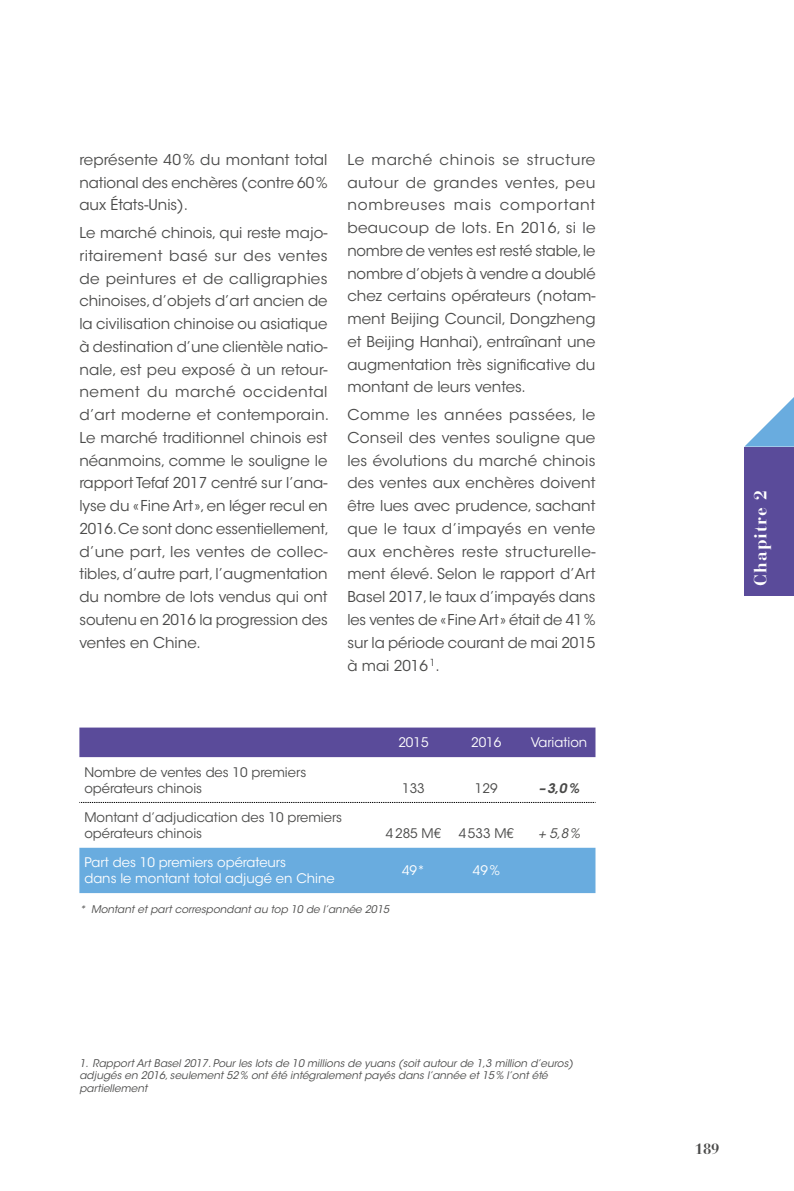
<style>
.page{position:relative;width:794px;height:1191px;background:#fff}
.page>*{position:absolute;margin:0;border:0;box-sizing:border-box;transform-origin:0 0}
.t1{font:700 17.5px "Bauer Bodoni Std";letter-spacing:.06em;color:#fff}
.t2{font:14.88px/22.8px "ITC Avant Garde Std";color:#4a4a49;text-align:justify}
.t3{font:700 14.88px "Bauer Bodoni Std";color:#4a4a49}
.Tableau_entrée{font:13.12px/15.8px "ITC Avant Garde Std";color:#4a4a49}
.Tableau_tétière{font:13.12px/15.8px "ITC Avant Garde Std";color:#fff}
.Tableau_chiffres{font:13.12px "ITC Avant Garde Std";color:#4a4a49}
.Tableau_chiffres-2{font:italic 600 13.12px "ITC Avant Garde Std";color:#4a4a49}
.Tableau_chiffres-3{font:italic 13.12px "ITC Avant Garde Std";color:#4a4a49}
.Note_de_bas_de_page{font:italic 10.5px/12.2px "ITC Avant Garde Std";color:#4a4a49}
.Tableau_note{font:italic 10.5px "ITC Avant Garde Std";color:#4a4a49}
</style>
<div class="page">
<svg style="left:745px;top:397px;width:49px;height:49px"></svg>
<div style="left:744px;top:446px;width:50px;height:149px;background:#5a4b9a"></div>
<div style="left:79px;top:727px;width:516px;height:30px;background:#5a4b9a"></div>
<div style="left:79px;top:847px;width:516px;height:46px;background:#69acdf"></div>
<svg style="left:79px;top:802px;width:517px;height:1px"></svg>
<p class="t2" style="left:79px;top:148px;width:250px">représente 40% du montant total national des enchères (contre 60% aux États-Unis).</p>
<p class="t2" style="left:79px;top:221px;width:251px;text-align:left">Le marché chinois, qui reste majo&shy;ritairement basé sur des ventes de peintures et de calligraphies chinoises, d’objets d’art ancien de la civilisation chinoise ou asiatique à destination d’une clientèle natio&shy;nale, est peu exposé à un retour&shy;nement du marché occidental d’art moderne et contemporain.<br>Le marché traditionnel chinois est néanmoins, comme le souligne le rapport Tefaf 2017 centré sur l’ana&shy;lyse du « Fine Art», en léger recul en 2016. Ce sont donc essentiellement, d’une part, les ventes de collec&shy;tibles, d’autre part, l’augmentation du nombre de lots vendus qui ont soutenu en 2016 la progression des ventes en Chine.</p>
<p class="t2" style="left:347px;top:148px;width:250px">Le marché chinois se structure autour de grandes ventes, peu nombreuses mais comportant beaucoup de lots. En 2016, si le nombre de ventes est resté stable, le nombre d’objets à vendre a doublé chez certains opérateurs (notam&shy;ment Beijing Council, Dongzheng et Beijing Hanhai), entraînant une augmentation très significative du montant de leurs ventes.</p>
<p class="t2" style="left:347px;top:403px;width:250px">Comme les années passées, le Conseil des ventes souligne que les évolutions du marché chinois des ventes aux enchères doivent être lues avec prudence, sachant que le taux d’impayés en vente aux enchères reste structurelle&shy;ment élevé. Selon le rapport d’Art Basel 2017, le taux d’impayés dans les ventes de «Fine Art» était de 41% sur la période courant de mai 2015 à mai 2016 <sup>1</sup>.</p>
<p class="Tableau_entrée" style="left:84px;top:764px;width:223px">Nombre de ventes des 10 premiers opérateurs chinois</p>
<p class="Tableau_tétière" style="left:398px;top:734px;width:32px">2015</p>
<p class="Tableau_tétière" style="left:471px;top:734px;width:32px">2016</p>
<p class="Tableau_tétière" style="left:531px;top:734px;width:58px">Variation</p>
<p class="Tableau_chiffres" style="left:402px;top:780px;width:24px">133</p>
<p class="Tableau_chiffres" style="left:475px;top:780px;width:24px">129</p>
<p class="Tableau_chiffres-2" style="left:539px;top:779px;width:42px">–3,0%</p>
<p class="Tableau_entrée" style="left:84px;top:809px;width:259px">Montant d’adjudication des 10 premiers opérateurs chinois</p>
<p class="Tableau_chiffres" style="left:386px;top:825px;width:57px">4285 M€</p>
<p class="Tableau_chiffres" style="left:459px;top:825px;width:57px">4533 M€</p>
<p class="Tableau_chiffres-3" style="left:538px;top:825px;width:43px">+ 5,8%</p>
<p class="Tableau_tétière" style="left:84px;top:855px;width:252px">Part des 10 premiers opérateurs<br>dans le montant total adjugé en Chine</p>
<p class="Tableau_tétière" style="left:402px;top:863px;width:25px">49*</p>
<p class="Tableau_tétière" style="left:473px;top:863px;width:28px">49%</p>
<p class="Tableau_note" style="left:79px;top:902px;width:311px">* Montant et part correspondant au top 10 de l’année 2015</p>
<p class="Note_de_bas_de_page" style="left:79px;top:1057px;width:495px">1. Rapport Art Basel 2017. Pour les lots de 10 millions de yuans (soit autour de 1,3 million d’euros) adjugés en 2016, seulement 52% ont été intégralement payés dans l’année et 15% l’ont été partiellement</p>
<p class="t1" style="left:750px;top:585px;width:97px;rotate:-90deg">Chapitre 2</p>
<p class="t3" style="left:694px;top:1140px;width:26px">189</p>
</div>
